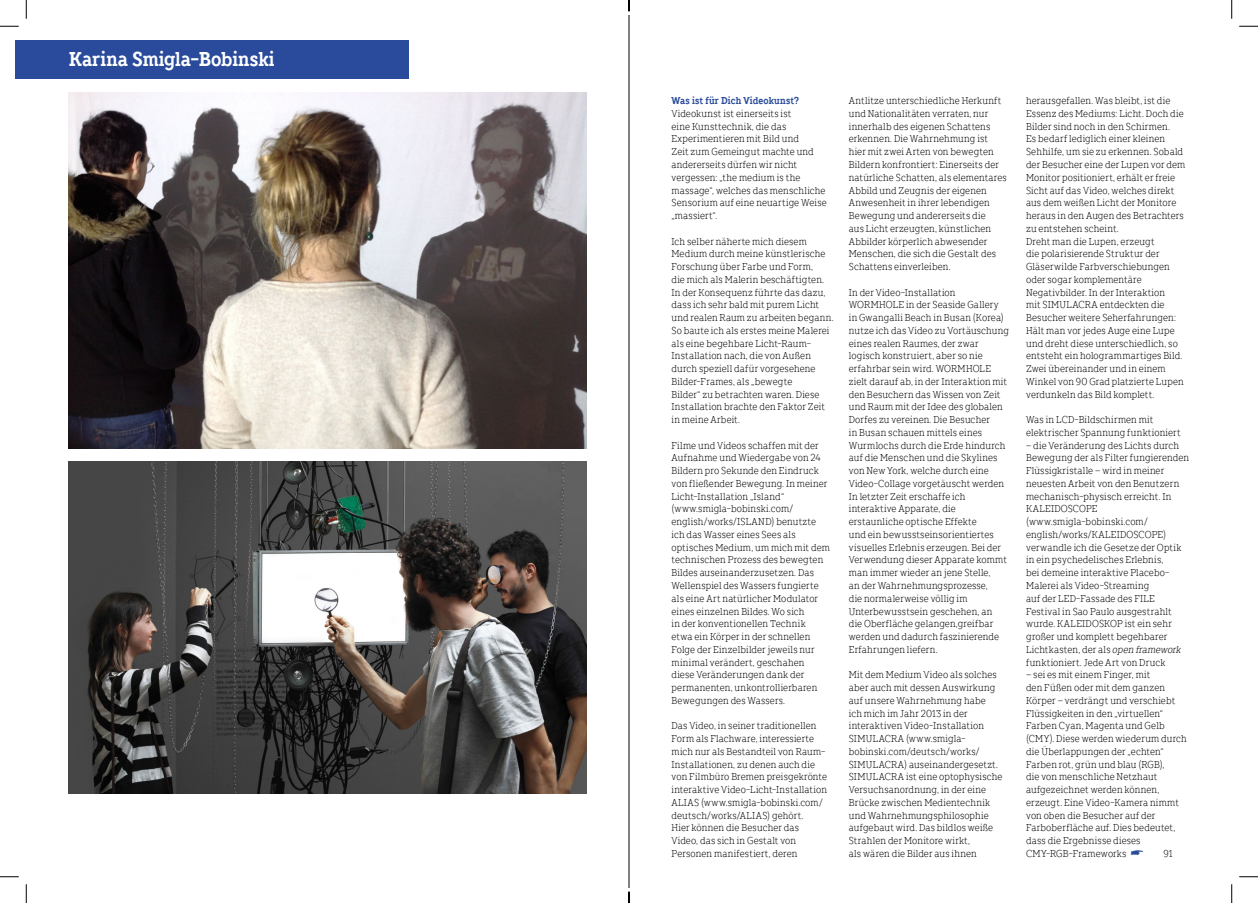
<style>
.page{position:relative;width:1258px;height:903px;background:#fff}
.page>*{position:absolute;margin:0;border:0;box-sizing:border-box;transform-origin:0 0}
.t1{font:700 20px "TT Slabs Condensed";letter-spacing:.005em;color:#fff}
.t2{font:300 10px/12.8px "TT Slabs Condensed";letter-spacing:.01em;color:#000}
.t3{font:700 10px "TT Slabs Condensed";letter-spacing:.015em;color:#2a4b9b}
.s1{font-style:italic}
.s2{font-family:"Newcastle Basic Clean";font-weight:400;font-size:13.75px;color:#2a4b9b}
</style>
<div class="page">
<div style="left:16px;top:40px;width:393px;height:39px;background:#2a4b9b"></div>
<img style="left:69px;top:92px;width:517px;height:357px">
<img style="left:69px;top:461px;width:517px;height:332px">
<hr style="left:628px;top:16px;width:1px;height:871px;background:#000">
<svg style="left:0;top:25px;width:19px;height:2px"></svg>
<svg style="left:1239px;top:25px;width:18px;height:2px"></svg>
<svg style="left:0;top:876px;width:19px;height:1px"></svg>
<svg style="left:1239px;top:876px;width:18px;height:1px"></svg>
<svg style="left:25px;top:0;width:2px;height:19px"></svg>
<svg style="left:25px;top:884px;width:2px;height:19px"></svg>
<svg style="left:1231px;top:0;width:1px;height:19px"></svg>
<svg style="left:1231px;top:884px;width:1px;height:19px"></svg>
<p class="t1" style="left:69px;top:46px;width:207px">Karina Smigla-Bobinski</p>
<p class="t3" style="left:671px;top:94px;width:129px">Was ist für Dich Videokunst?</p>
<p class="t2" style="left:671px;top:107px;width:157px">Videokunst ist einerseits ist<br>eine Kunsttechnik, die das<br>Experimentieren mit Bild und<br>Zeit zum Gemeingut machte und andererseits dürfen wir nicht vergessen: „the medium is the massage“, welches das menschliche<br>Sensorium auf eine neuartige Weise „massiert“.</p>
<p class="t2" style="left:671px;top:235px;width:163px">Ich selber näherte mich diesem<br>Medium durch meine künstlerische<br>Forschung über Farbe und Form,<br>die mich als Malerin beschäftigten.<br>In der Konsequenz führte das dazu, dass ich sehr bald mit purem Licht und realen Raum zu arbeiten begann.<br>So baute ich als erstes meine Malerei als eine begehbare Licht-Raum-<br>Installation nach, die von Außen durch speziell dafür vorgesehene<br>Bilder-Frames, als „bewegte<br>Bilder“ zu betrachten waren. Diese<br>Installation brachte den Faktor Zeit in meine Arbeit.</p>
<p class="t2" style="left:671px;top:439px;width:160px">Filme und Videos schaffen mit der<br>Aufnahme und Wiedergabe von 24<br>Bildern pro Sekunde den Eindruck von fließender Bewegung. In meiner<br>Licht-Installation „Island“ (www.smigla-bobinski.com/ english/works/ISLAND) benutzte ich das Wasser eines Sees als optisches Medium, um mich mit dem technischen Prozess des bewegten<br>Bildes auseinanderzusetzen. Das<br>Wellenspiel des Wassers fungierte als eine Art natürlicher Modulator eines einzelnen Bildes. Wo sich<br>in der konventionellen Technik<br>etwa ein Körper in der schnellen<br>Folge der Einzelbilder jeweils nur minimal verändert, geschahen<br>diese Veränderungen dank der permanenten, unkontrollierbaren<br>Bewegungen des Wassers.</p>
<p class="t2" style="left:671px;top:719px;width:157px">Das Video, in seiner traditionellen Form als Flachware, interessierte mich nur als Bestandteil von Raum-Installationen, zu denen auch die von Filmbüro Bremen preisgekrönte interaktive Video-Licht-Installation ALIAS (www.smigla-bobinski.com/ deutsch/works/ALIAS) gehört.<br>Hier können die Besucher das Video, das sich in Gestalt von Personen manifestiert, deren</p>
<p class="t2" style="left:848px;top:94px;width:159px">Antlitze unterschiedliche Herkunft und Nationalitäten verraten, nur innerhalb des eigenen Schattens erkennen. Die Wahrnehmung ist hier mit zwei Arten von bewegten Bildern konfrontiert: Einerseits der natürliche Schatten, als elementares Abbild und Zeugnis der eigenen Anwesenheit in ihrer lebendigen Bewegung und andererseits die<br>aus Licht erzeugten, künstlichen Abbilder körperlich abwesender Menschen, die sich die Gestalt des Schattens einverleiben.</p>
<p class="t2" style="left:848px;top:286px;width:162px">In der Video-Installation<br>WORMHOLE in der Seaside Gallery in Gwangalli Beach in Busan (Korea) nutze ich das Video zu Vortäuschung eines realen Raumes, der zwar logisch konstruiert, aber so nie erfahrbar sein wird. WORMHOLE zielt darauf ab, in der Interaktion mit den Besuchern das Wissen von Zeit und Raum mit der Idee des globalen<br>Dorfes zu vereinen. Die Besucher<br>in Busan schauen mittels eines<br>Wurmlochs durch die Erde hindurch auf die Menschen und die Skylines von New York, welche durch eine<br>Video-Collage vorgetäuscht werden</p>
<p class="t2" style="left:848px;top:490px;width:160px">In letzter Zeit erschaffe ich interaktive Apparate, die erstaunliche optische Effekte<br>und ein bewusstseinsorientiertes visuelles Erlebnis erzeugen. Bei der<br>Verwendung dieser Apparate kommt man immer wieder an jene Stelle,<br>an der Wahrnehmungsprozesse,<br>die normalerweise völlig im<br>Unterbewusstsein geschehen, an die Oberfläche gelangen,greifbar werden und dadurch faszinierende<br>Erfahrungen liefern.</p>
<p class="t2" style="left:848px;top:668px;width:155px">Mit dem Medium Video als solches aber auch mit dessen Auswirkung auf unsere Wahrnehmung habe<br>ich mich im Jahr 2013 in der interaktiven Video-Installation<br>SIMULACRA (www.smigla&shy;bobinski.com/deutsch/works/<br>SIMULACRA) auseinandergesetzt.<br>SIMULACRA ist eine optophysische<br>Versuchsanordnung, in der eine<br>Brücke zwischen Medientechnik und Wahrnehmungsphilosophie aufgebaut wird. Das bildlos weiße<br>Strahlen der Monitore wirkt,<br>als wären die Bilder aus ihnen</p>
<p class="t2" style="left:1025px;top:94px;width:161px">herausgefallen. Was bleibt, ist die Essenz des Mediums: Licht. Doch die Bilder sind noch in den Schirmen.<br>Es bedarf lediglich einer kleinen Sehhilfe, um sie zu erkennen. Sobald der Besucher eine der Lupen vor dem Monitor positioniert, erhält er freie Sicht auf das Video, welches direkt aus dem weißen Licht der Monitore heraus in den Augen des Betrachters zu entstehen scheint.</p>
<p class="t2" style="left:1025px;top:235px;width:159px">Dreht man die Lupen, erzeugt<br>die polarisierende Struktur der<br>Gläserwilde Farbverschiebungen oder sogar komplementäre<br>Negativbilder. In der Interaktion<br>mit SIMULACRA entdeckten die<br>Besucher weitere Seherfahrungen:<br>Hält man vor jedes Auge eine Lupe und dreht diese unterschiedlich, so entsteht ein hologrammartiges Bild.<br>Zwei übereinander und in einem<br>Winkel von 90 Grad platzierte Lupen verdunkeln das Bild komplett.</p>
<p class="t2" style="left:1025px;top:413px;width:156px">Was in LCD-Bildschirmen mit elektrischer Spannung funktioniert</p>
<p class="t2" style="left:1025px;top:439px;width:164px">– die Veränderung des Lichts durch<br>Bewegung der als Filter fungierenden<br>Flüssigkristalle – wird in meiner neuesten Arbeit von den Benutzern mechanisch-physisch erreicht. In<br>KALEIDOSCOPE (www.smigla-bobinski.com/ english/works/KALEIDOSCOPE) verwandle ich die Gesetze der Optik in ein psychedelisches Erlebnis,<br>bei demeine interaktive Placebo-<br>Malerei als Video-Streaming<br>auf der LED-Fassade des FILE<br>Festival in Sao Paulo ausgestrahlt wurde. KALEIDOSKOP ist ein sehr großer und komplett begehbarer<br>Lichtkasten, der als <span class="s1">open framework </span>funktioniert. Jede Art von Druck</p>
<p class="t2" style="left:1025px;top:668px;width:162px">– sei es mit einem Finger, mit<br>den Füßen oder mit dem ganzen<br>Körper – verdrängt und verschiebt<br>Flüssigkeiten in den „virtuellen“<br>Farben Cyan, Magenta und Gelb (CMY). Diese werden wiederum durch die Überlappungen der „echten“<br>Farben rot, grün und blau (RGB),<br>die von menschliche Netzhaut aufgezeichnet werden können, erzeugt. Eine Video-Kamera nimmt von oben die Besucher auf der<br>Farboberfläche auf. Dies bedeutet, dass die Ergebnisse dieses<br>CMY-RGB-Frameworks <span class="s2">☛</span></p>
<p class="t2" style="left:1163px;top:847px;width:11px">91</p>
</div>
